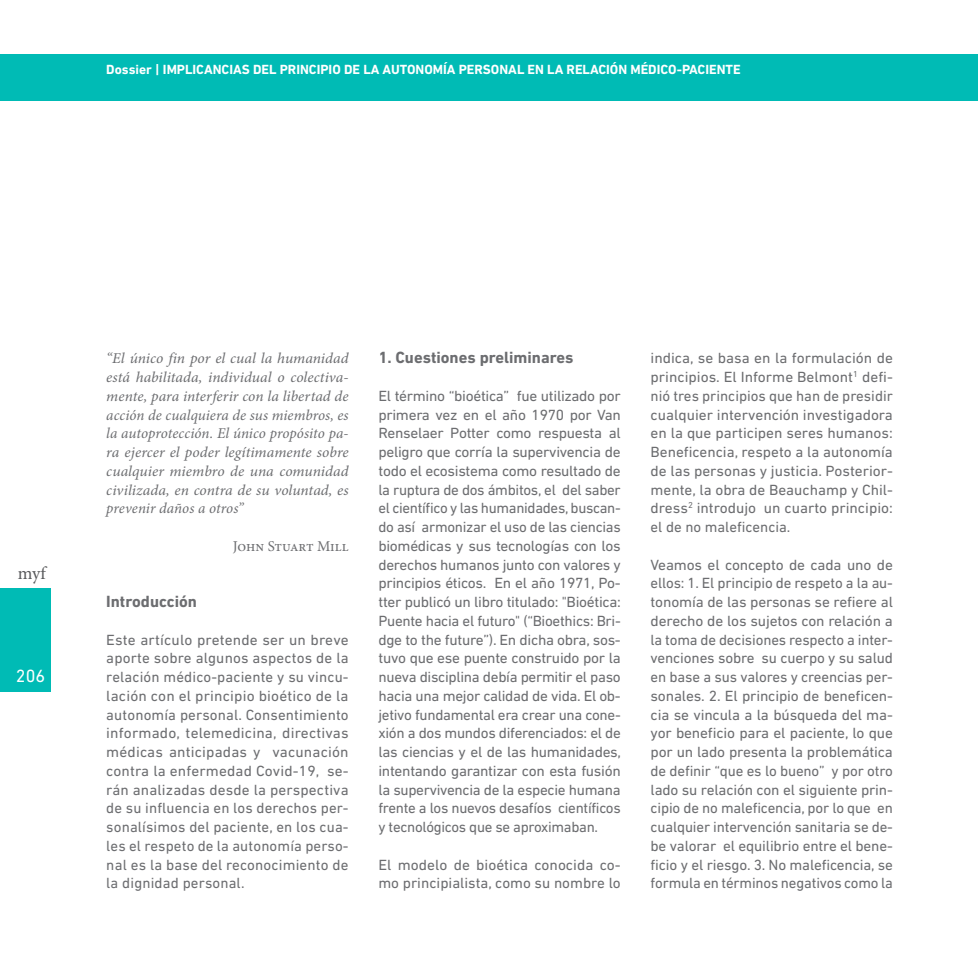
<style>
.page{position:relative;width:978px;height:978px;background:#fff}
.page>*{position:absolute;margin:0;border:0;box-sizing:border-box;transform-origin:0 0}
.t1{font:18px "Minion Pro";color:#57585a}
.t2{font:18px "DIN Next LT Pro";color:#fff}
.SUBT_INT_NOTA_LALO{font:700 16.5px "DIN Next LT Pro";color:#6c6d70}
.t3{font:15px/18.8px "DIN Next LT Pro";color:#6c6d70;text-align:justify}
.t4{font:italic 15px/18.8px "Minion Pro";color:#6c6d70;text-align:justify}
.t5{font:15px "Minion Pro";letter-spacing:-.005em;color:#6c6d70}
.NOT_Cuerpo_minion_9{font:700 13.5px "DIN Next LT Pro";color:#fff}
</style>
<div class="page">
<div style="left:0;top:588px;width:51px;height:104px;background:#00bbb5"></div>
<div style="left:0;top:54px;width:978px;height:47px;background:#00bbb5"></div>
<p class="NOT_Cuerpo_minion_9" style="left:106px;top:61px;width:636px">Dossier | IMPLICANCIAS DEL PRINCIPIO DE LA AUTONOMÍA PERSONAL EN LA RELACIÓN MÉDICO-PACIENTE</p>
<p class="t1" style="left:18px;top:561px;width:29px">myf</p>
<p class="t2" style="left:16px;top:666px;width:31px">206</p>
<p class="t4" style="left:106px;top:349px;width:244px">“El único fin por el cual la humanidad está habilitada, individual o colectiva&shy;mente, para interferir con la libertad de acción de cualquiera de sus miembros, es la autoprotección. El único propósito pa&shy;ra ejercer el poder legítimamente sobre cualquier miembro de una comunidad civilizada, en contra de su voluntad, es prevenir daños a otros”</p>
<p class="t5" style="left:233px;top:536px;width:117px">John Stuart Mill</p>
<p class="SUBT_INT_NOTA_LALO" style="left:106px;top:592px;width:92px">Introducción</p>
<p class="t3" style="left:106px;top:630px;width:244px">Este artículo pretende ser un breve aporte sobre algunos aspectos de la relación médico-paciente y su vincu&shy;lación con el principio bioético de la autonomía personal. Consentimiento informado, telemedicina, directivas médicas anticipadas y vacunación contra la enfermedad Covid-19, se&shy;rán analizadas desde la perspectiva de su influencia en los derechos per&shy;sonalísimos del paciente, en los cua&shy;les el respeto de la autonomía perso&shy;nal es la base del reconocimiento de la dignidad personal.</p>
<p class="SUBT_INT_NOTA_LALO" style="left:378px;top:348px;width:197px">1. Cuestiones preliminares</p>
<p class="t3" style="left:378px;top:386px;width:244px">El término “bioética” fue utilizado por primera vez en el año 1970 por Van Renselaer Potter como respuesta al peligro que corría la supervivencia de todo el ecosistema como resultado de la ruptura de dos ámbitos, el del saber el científico y las humanidades, buscan&shy;do así armonizar el uso de las ciencias biomédicas y sus tecnologías con los derechos humanos junto con valores y principios éticos. En el año 1971, Po&shy;tter publicó un libro titulado: "Bioética:<br>Puente hacia el futuro" (“Bioethics: Bri&shy;dge to the future”). En dicha obra, sos&shy;tuvo que ese puente construido por la nueva disciplina debía permitir el paso hacia una mejor calidad de vida. El ob&shy;jetivo fundamental era crear una cone&shy;xión a dos mundos diferenciados: el de las ciencias y el de las humanidades, intentando garantizar con esta fusión la supervivencia de la especie humana frente a los nuevos desafíos científicos y tecnológicos que se aproximaban.</p>
<p class="t3" style="left:378px;top:855px;width:244px">El modelo de bioética conocida co&shy;mo principialista, como su nombre lo</p>
<p class="t3" style="left:651px;top:349px;width:244px">indica, se basa en la formulación de principios. El Informe Belmont<sup>1</sup> defi&shy;nió tres principios que han de presidir cualquier intervención investigadora en la que participen seres humanos:<br>Beneficencia, respeto a la autonomía de las personas y justicia. Posterior&shy;mente, la obra de Beauchamp y Chil&shy;dress<sup>2</sup> introdujo un cuarto principio: el de no maleficencia.</p>
<p class="t3" style="left:651px;top:555px;width:244px">Veamos el concepto de cada uno de ellos: 1. El principio de respeto a la au&shy;tonomía de las personas se refiere al derecho de los sujetos con relación a la toma de decisiones respecto a inter&shy;venciones sobre su cuerpo y su salud en base a sus valores y creencias per&shy;sonales. 2. El principio de beneficen&shy;cia se vincula a la búsqueda del ma&shy;yor beneficio para el paciente, lo que por un lado presenta la problemática de definir “que es lo bueno” y por otro lado su relación con el siguiente prin&shy;cipio de no maleficencia, por lo que en cualquier intervención sanitaria se de&shy;be valorar el equilibrio entre el bene&shy;ficio y el riesgo. 3. No maleficencia, se formula en términos negativos como la</p>
</div>
